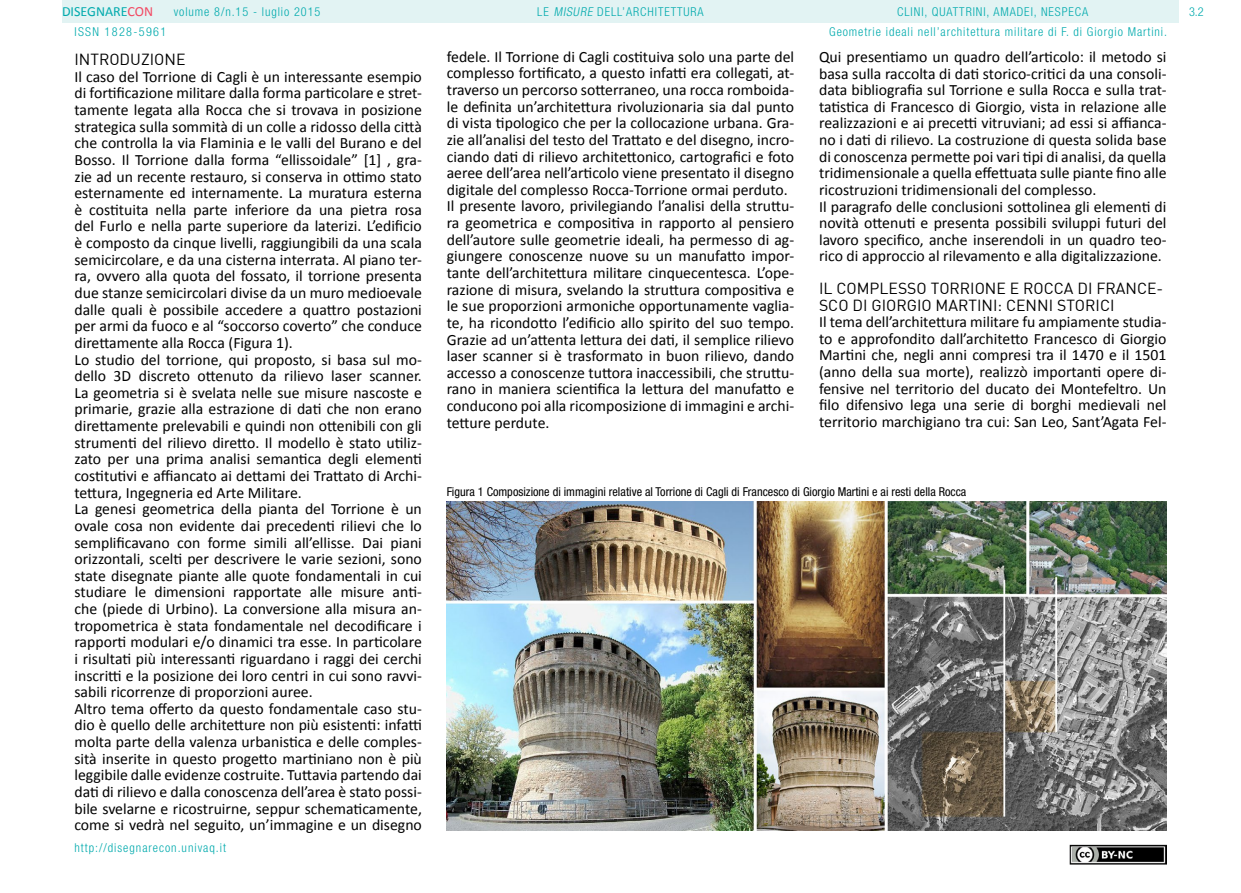
<style>
.page{position:relative;width:1241px;height:893px;background:#fff}
.page>*{position:absolute;margin:0;border:0;box-sizing:border-box;transform-origin:0 0}
.t1{font:15.75px/16.6px "Calibri";color:#000}
.t2{font:15.75px/16.6px "DIN";color:#000}
.t3{font:14px "Calibri";color:#00aaad}
.t4{font:300 condensed 12.25px/19.4px "Helvetica Neue LT Std";letter-spacing:.075em;color:#00aaad}
.t5{font:condensed 12.25px "Helvetica Neue LT Std";color:#000}
.t6{font:300 condensed 12.25px "Helvetica Neue LT Std";letter-spacing:.11em;color:#00aaad}
.s1{color:#f24862}
.s2{font-style:italic}
</style>
<div class="page">
<div style="left:62px;top:0;width:1116px;height:23px;background:#e2f3f3"></div>
<img style="left:1069px;top:845px;width:97px;height:19px">
<img style="left:446px;top:501px;width:720px;height:330px">
<p class="t3" style="left:62px;top:3px;width:93px">DISEGNARE<span class="s1">CON</span></p>
<p class="t4" style="left:897px;top:2px;width:13px">Clini</p>
<p class="t4" style="left:924px;top:2px;width:22px">, quattrini</p>
<p class="t4" style="left:986px;top:2px;width:15px">, amadei</p>
<p class="t4" style="left:174px;top:2px;width:148px">volume 8/n.15 - luglio 2015</p>
<p class="t4" style="left:537px;top:2px;width:168px">LE <span class="s2">MISURE</span> DELL’ARCHITETTURA</p>
<p class="t4" style="left:1188px;top:2px;width:16px">3.2</p>
<p class="t4" style="left:829px;top:2px;width:339px;text-indent:205px">, nespeca<br>Geometrie ideali nell’architettura militare di F. di Giorgio Martini.</p>
<p class="t6" style="left:74px;top:24px;width:93px">ISSN 1828-5961</p>
<p class="t2" style="left:74px;top:51px;width:112px">INTRODUZIONE</p>
<p class="t1" style="left:74px;top:67px;width:349px">Il caso del Torrione di Cagli è un interessante esempio di fortificazione militare dalla forma particolare e stret&shy;tamente legata alla Rocca che si trovava in posizione strategica sulla sommità di un colle a ridosso della città che controlla la via Flaminia e le valli del Burano e del Bosso. Il Torrione dalla forma “ellissoidale” [1] , gra&shy;zie ad un recente restauro, si conserva in ottimo stato esternamente ed internamente. La muratura esterna è costituita nella parte inferiore da una pietra rosa del Furlo e nella parte superiore da laterizi. L’edificio è composto da cinque livelli, raggiungibili da una scala semicircolare, e da una cisterna interrata. Al piano ter&shy;ra, ovvero alla quota del fossato, il torrione presenta due stanze semicircolari divise da un muro medioevale dalle quali è possibile accedere a quattro postazioni per armi da fuoco e al “soccorso coverto” che conduce direttamente alla Rocca (Figura 1).<br>Lo studio del torrione, qui proposto, si basa sul mo&shy;dello 3D discreto ottenuto da rilievo laser scanner.<br>La geometria si è svelata nelle sue misure nascoste e primarie, grazie alla estrazione di dati che non erano direttamente prelevabili e quindi non ottenibili con gli strumenti del rilievo diretto. Il modello è stato utiliz&shy;zato per una prima analisi semantica degli elementi costitutivi e affiancato ai dettami dei Trattato di Archi&shy;tettura, Ingegneria ed Arte Militare.<br>La genesi geometrica della pianta del Torrione è un ovale cosa non evidente dai precedenti rilievi che lo semplificavano con forme simili all’ellisse. Dai piani orizzontali, scelti per descrivere le varie sezioni, sono state disegnate piante alle quote fondamentali in cui studiare le dimensioni rapportate alle misure anti&shy;che (piede di Urbino). La conversione alla misura an&shy;tropometrica è stata fondamentale nel decodificare i rapporti modulari e/o dinamici tra esse. In particolare i risultati più interessanti riguardano i raggi dei cerchi inscritti e la posizione dei loro centri in cui sono ravvi&shy;sabili ricorrenze di proporzioni auree.<br>Altro tema offerto da questo fondamentale caso stu&shy;dio è quello delle architetture non più esistenti: infatti molta parte della valenza urbanistica e delle comples&shy;sità inserite in questo progetto martiniano non è più leggibile dalle evidenze costruite. Tuttavia partendo dai dati di rilievo e dalla conoscenza dell’area è stato possi&shy;bile svelarne e ricostruirne, seppur schematicamente, come si vedrà nel seguito, un’immagine e un disegno</p>
<p class="t4" style="left:74px;top:838px;width:153px">http://disegnarecon.univaq.it</p>
<p class="t1" style="left:446px;top:47px;width:349px">fedele. Il Torrione di Cagli costituiva solo una parte del complesso fortificato, a questo infatti era collegati, at&shy;traverso un percorso sotterraneo, una rocca romboida&shy;le definita un’architettura rivoluzionaria sia dal punto di vista tipologico che per la collocazione urbana. Gra&shy;zie all’analisi del testo del Trattato e del disegno, incro&shy;ciando dati di rilievo architettonico, cartografici e foto aeree dell’area nell’articolo viene presentato il disegno digitale del complesso Rocca-Torrione ormai perduto.<br>Il presente lavoro, privilegiando l’analisi della struttu&shy;ra geometrica e compositiva in rapporto al pensiero dell’autore sulle geometrie ideali, ha permesso di ag&shy;giungere conoscenze nuove su un manufatto impor&shy;tante dell’architettura militare cinquecentesca. L’ope&shy;razione di misura, svelando la struttura compositiva e le sue proporzioni armoniche opportunamente vaglia&shy;te, ha ricondotto l’edificio allo spirito del suo tempo.<br>Grazie ad un’attenta lettura dei dati, il semplice rilievo laser scanner si è trasformato in buon rilievo, dando accesso a conoscenze tuttora inaccessibili, che struttu&shy;rano in maniera scientifica la lettura del manufatto e conducono poi alla ricomposizione di immagini e archi&shy;tetture perdute.</p>
<p class="t1" style="left:819px;top:48px;width:349px">Qui presentiamo un quadro dell’articolo: il metodo si basa sulla raccolta di dati storico-critici da una consoli&shy;data bibliografia sul Torrione e sulla Rocca e sulla trat&shy;tatistica di Francesco di Giorgio, vista in relazione alle realizzazioni e ai precetti vitruviani; ad essi si affianca&shy;no i dati di rilievo. La costruzione di questa solida base di conoscenza permette poi vari tipi di analisi, da quella tridimensionale a quella effettuata sulle piante fino alle ricostruzioni tridimensionali del complesso.<br>Il paragrafo delle conclusioni sottolinea gli elementi di novità ottenuti e presenta possibili sviluppi futuri del lavoro specifico, anche inserendoli in un quadro teo&shy;rico di approccio al rilevamento e alla digitalizzazione.</p>
<p class="t2" style="left:819px;top:280px;width:346px">IL COMPLESSO TORRI ONE E ROCCA DI FRANCE-<br>SCO DI GIORGIO MARTI NI : CENNI STORICI</p>
<p class="t1" style="left:819px;top:313px;width:349px;text-align:justify">Il tema dell’architettura militare fu ampiamente studia&shy;to e approfondito dall’architetto Francesco di Giorgio Martini che, negli anni compresi tra il 1470 e il 1501 (anno della sua morte), realizzò importanti opere di&shy;fensive nel territorio del ducato dei Montefeltro. Un filo difensivo lega una serie di borghi medievali nel territorio marchigiano tra cui: San Leo, Sant’Agata Fel-</p>
<p class="t5" style="left:446px;top:485px;width:521px">Figura 1 Composizione di immagini relative al Torrione di Cagli di Francesco di Giorgio Martini e ai resti della Rocca</p>
</div>
